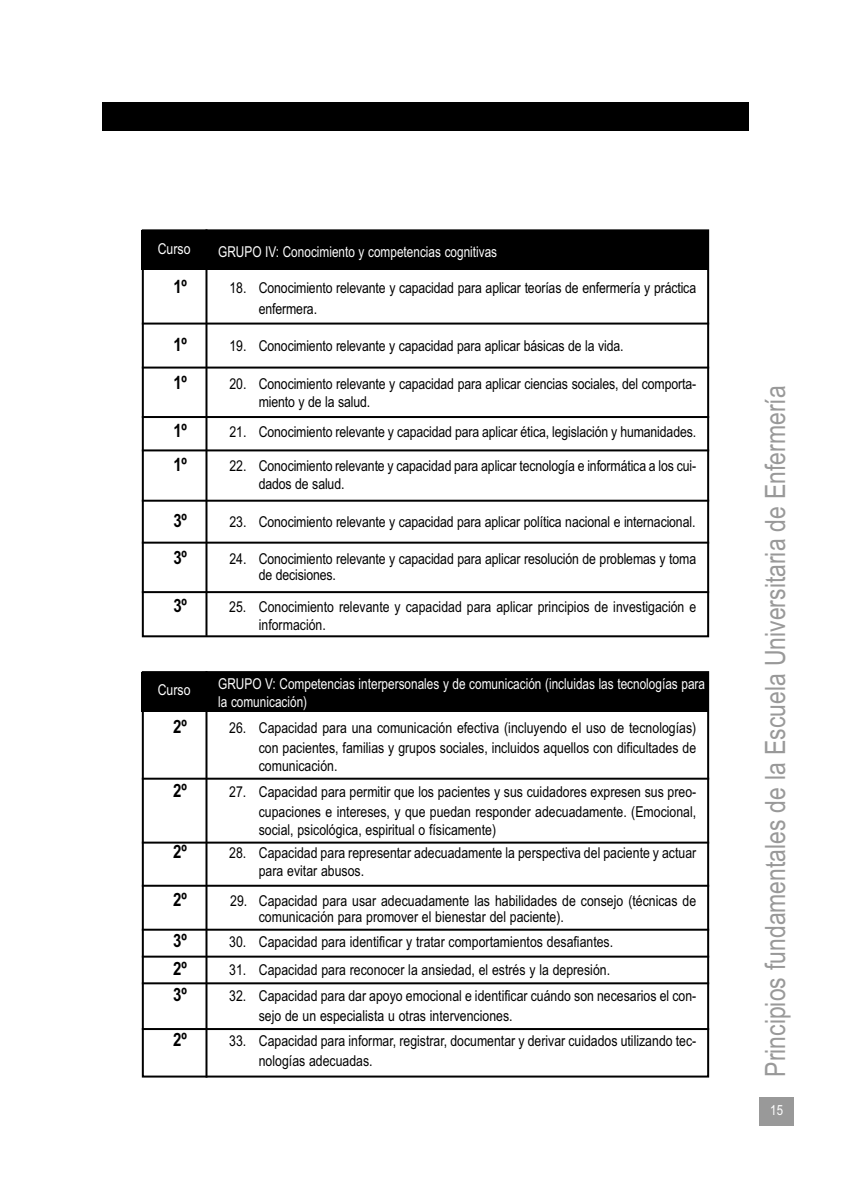
<style>
.page{position:relative;width:851px;height:1191px;background:#fff}
.page>*{position:absolute;margin:0;border:0;box-sizing:border-box;transform-origin:0 0}
.t1{font:28px "Arial Narrow";color:#999}
.t2{font:700 18.4px "Arial Narrow";letter-spacing:-.005em;color:#000}
.t3{font:15px/18px "Arial Narrow";color:#000}
.t4{font:15px/18px "Arial Narrow";color:#fff;scale:.96 1}
.t5{font:15px "Arial Narrow";color:#fff}
.t6{font:14px "Arial Narrow";color:#fff}
</style>
<div class="page">
<div style="left:759px;top:1097px;width:35px;height:28px;background:#999"></div>
<div style="left:102px;top:102px;width:646px;height:28px;background:#000"></div>
<hr style="left:205px;top:229px;width:2px;height:407px;background:#000">
<div style="left:142px;top:230px;width:567px;height:40px;background:#000"></div>
<svg style="left:141px;top:321px;width:569px;height:757px"></svg>
<hr style="left:205px;top:671px;width:2px;height:406px;background:#000">
<div style="left:142px;top:672px;width:567px;height:40px;background:#000"></div>
<hr style="left:142px;top:777px;width:567px;height:2px;background:#000">
<hr style="left:142px;top:1028px;width:567px;height:2px;background:#000">
<hr style="left:142px;top:884px;width:567px;height:2px;background:#000">
<hr style="left:142px;top:841px;width:567px;height:2px;background:#000">
<hr style="left:142px;top:982px;width:567px;height:2px;background:#000">
<hr style="left:142px;top:955px;width:567px;height:2px;background:#000">
<hr style="left:142px;top:928px;width:567px;height:2px;background:#000">
<hr style="left:142px;top:541px;width:567px;height:2px;background:#000">
<hr style="left:142px;top:591px;width:567px;height:2px;background:#000">
<p class="t5" style="left:158px;top:243px;width:34px">Curso</p>
<p class="t4" style="left:218px;top:244px;width:292px">GRUPO IV: Conocimiento y competencias cognitivas</p>
<p class="t2" style="left:173px;top:280px;width:15px">1º</p>
<p class="t3" style="left:259px;top:278px;width:439px;line-height:21.6px;text-indent:-29px">18. Conocimiento relevante y capacidad para aplicar teorías de enfermería y práctica enfermera.</p>
<p class="t2" style="left:173px;top:338px;width:15px">1º</p>
<p class="t3" style="left:229px;top:338px;width:395px">19. Conocimiento relevante y capacidad para aplicar básicas de la vida.</p>
<p class="t2" style="left:173px;top:376px;width:15px">1º</p>
<p class="t3" style="left:259px;top:376px;width:439px;text-indent:-29px">20. Conocimiento relevante y capacidad para aplicar ciencias sociales, del comporta&shy;miento y de la salud.</p>
<p class="t2" style="left:173px;top:424px;width:15px">1º</p>
<p class="t3" style="left:229px;top:424px;width:468px">21. Conocimiento relevante y capacidad para aplicar ética, legislación y humanidades.</p>
<p class="t2" style="left:173px;top:458px;width:15px">1º</p>
<p class="t3" style="left:259px;top:458px;width:439px;text-indent:-29px">22. Conocimiento relevante y capacidad para aplicar tecnología e informática a los cui&shy;dados de salud.</p>
<p class="t2" style="left:173px;top:514px;width:15px">3º</p>
<p class="t3" style="left:229px;top:514px;width:467px">23. Conocimiento relevante y capacidad para aplicar política nacional e internacional.</p>
<p class="t2" style="left:173px;top:551px;width:15px">3º</p>
<p class="t3" style="left:259px;top:552px;width:439px;line-height:16px;text-indent:-29px">24. Conocimiento relevante y capacidad para aplicar resolución de problemas y toma de decisiones.</p>
<p class="t2" style="left:173px;top:598px;width:15px">3º</p>
<p class="t3" style="left:259px;top:599px;width:439px;text-indent:-30px">25. Conocimiento relevante y capacidad para aplicar principios de investigación e información.</p>
<p class="t5" style="left:158px;top:684px;width:34px">Curso</p>
<p class="t4" style="left:218px;top:676px;width:508px">GRUPO V: Competencias interpersonales y de comunicación (incluidas las tecnologías para la comunicación)</p>
<p class="t2" style="left:173px;top:720px;width:15px">2º</p>
<p class="t3" style="left:229px;top:720px;width:468px;line-height:19.6px;text-align:right">26. Capacidad para una comunicación efectiva (incluyendo el uso de tecnologías) con pacientes, familias y grupos sociales, incluidos aquellos con dificultades de</p>
<p class="t3" style="left:259px;top:758px;width:80px">comunicación.</p>
<p class="t2" style="left:173px;top:784px;width:15px">2º</p>
<p class="t3" style="left:229px;top:783px;width:468px;line-height:19.6px;text-align:right">27. Capacidad para permitir que los pacientes y sus cuidadores expresen sus preo&shy;cupaciones e intereses, y que puedan responder adecuadamente. (Emocional,</p>
<p class="t3" style="left:259px;top:822px;width:239px">social, psicológica, espiritual o físicamente)</p>
<p class="t2" style="left:173px;top:845px;width:15px">2º</p>
<p class="t3" style="left:259px;top:845px;width:439px;text-indent:-30px">28. Capacidad para representar adecuadamente la perspectiva del paciente y actuar para evitar abusos.</p>
<p class="t2" style="left:173px;top:892px;width:15px">2º</p>
<p class="t3" style="left:259px;top:894px;width:439px;line-height:16px;text-indent:-29px">29. Capacidad para usar adecuadamente las habilidades de consejo (técnicas de comunicación para promover el bienestar del paciente).</p>
<p class="t2" style="left:173px;top:934px;width:15px">3º</p>
<p class="t3" style="left:229px;top:934px;width:385px">30. Capacidad para identificar y tratar comportamientos desafiantes.</p>
<p class="t2" style="left:173px;top:962px;width:15px">2º</p>
<p class="t3" style="left:229px;top:962px;width:382px">31. Capacidad para reconocer la ansiedad, el estrés y la depresión.</p>
<p class="t2" style="left:173px;top:987px;width:15px">3º</p>
<p class="t3" style="left:259px;top:987px;width:439px;line-height:20px;text-indent:-30px">32. Capacidad para dar apoyo emocional e identificar cuándo son necesarios el con&shy;sejo de un especialista u otras intervenciones.</p>
<p class="t2" style="left:173px;top:1033px;width:15px">2º</p>
<p class="t3" style="left:259px;top:1032px;width:439px;line-height:20px;text-indent:-30px">33. Capacidad para informar, registrar, documentar y derivar cuidados utilizando tec&shy;nologías adecuadas.</p>
<h1 class="t1" style="left:764px;top:1076px;width:693px;rotate:-90deg">Principios fundamentales de la Escuela Universitaria de Enfermería</h1>
<p class="t6" style="left:770px;top:1104px;width:14px">15</p>
</div>
